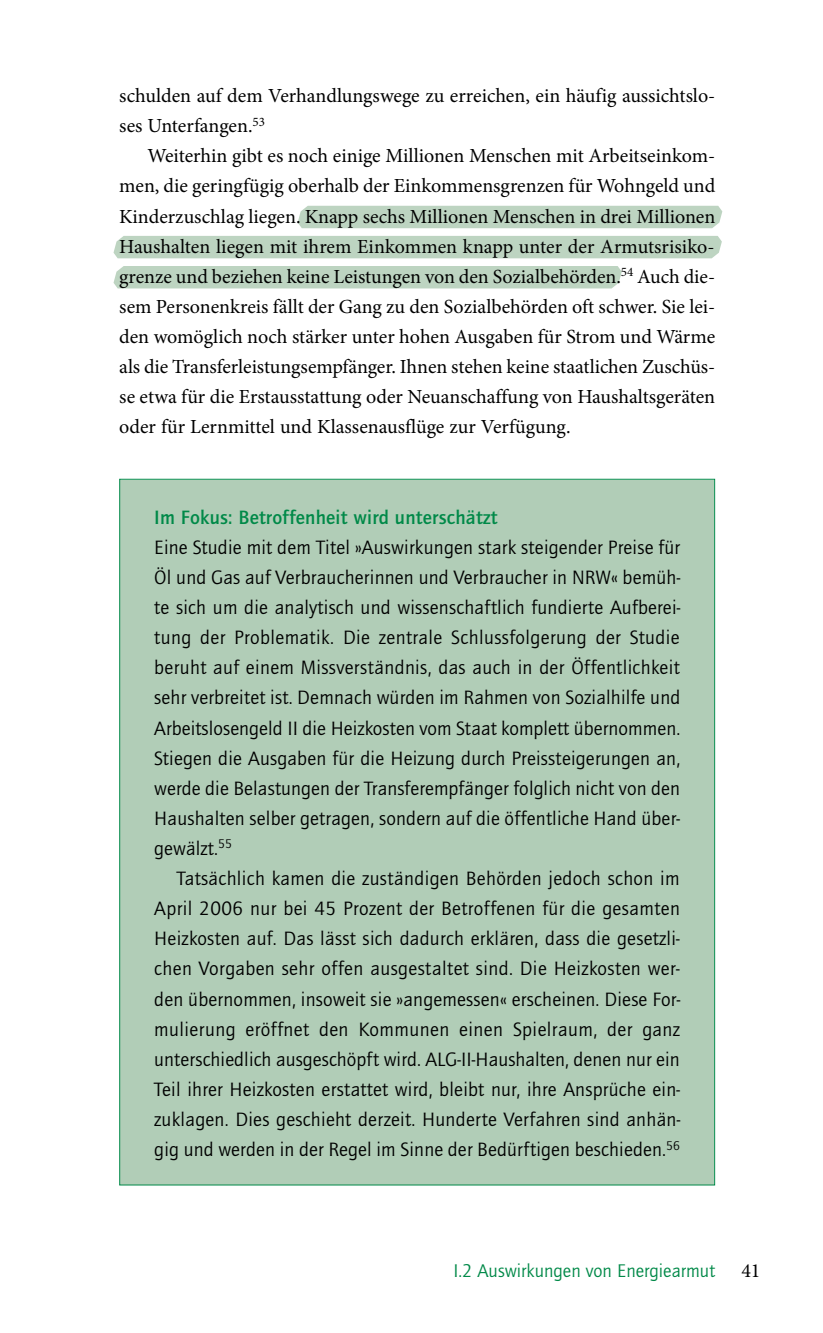
<style>
.page{position:relative;width:823px;height:1333px;background:#fff}
.page>*{position:absolute;margin:0;border:0;box-sizing:border-box;transform-origin:0 0}
.t1{font:20px/30px "Quay Itc T";letter-spacing:.01em;color:#000;text-align:justify}
.t2{font:20px/30.2px "Minion Pro";color:#000}
.t3{font:700 20px "Quay Itc T";letter-spacing:.01em;color:#008948}
.t4{font:19px "Quay Itc T";color:#008948}
</style>
<div class="page">
<div style="left:297px;top:206px;width:425px;height:22px;background:#bdd4c1"></div>
<div style="left:113px;top:236px;width:608px;height:22px;background:#bdd4c1"></div>
<div style="left:113px;top:266px;width:508px;height:22px;background:#bdd4c1"></div>
<div style="left:120px;top:480px;width:593px;height:704px;background:#b1cdb7"></div>
<p class="t2" style="left:119px;top:82px;width:597px">schulden auf dem Verhandlungswege zu erreichen, ein häufig aussichtslo&shy;ses Unterfangen.<sup>53</sup></p>
<p class="t2" style="left:119px;top:143px;width:597px;text-align:justify;text-indent:28px">Weiterhin gibt es noch einige Millionen Menschen mit Arbeitseinkom&shy;men, die geringfügig oberhalb der Einkommensgrenzen für Wohngeld und Kinderzuschlag liegen. Knapp sechs Millionen Menschen in drei Millionen Haushalten liegen mit ihrem Einkommen knapp unter der Armutsrisiko&shy;grenze und beziehen keine Leistungen von den Sozialbehörden.<sup>54</sup> Auch die&shy;sem Personenkreis fällt der Gang zu den Sozialbehörden oft schwer. Sie lei&shy;den womöglich noch stärker unter hohen Ausgaben für Strom und Wärme als die Transferleistungsempfänger. Ihnen stehen keine staatlichen Zuschüs&shy;se etwa für die Erstausstattung oder Neuanschaffung von Haushaltsgeräten oder für Lernmittel und Klassenausflüge zur Verfügung.</p>
<p class="t3" style="left:154px;top:505px;width:345px">Im Fokus: Betroffenheit wird unterschätzt</p>
<p class="t1" style="left:154px;top:532px;width:527px">Eine Studie mit dem Titel »Auswirkungen stark steigender Preise für Öl und Gas auf Verbraucherinnen und Verbraucher in NRW« bemüh&shy;te sich um die analytisch und wissenschaftlich fundierte Aufberei&shy;tung der Problematik. Die zentrale Schlussfolgerung der Studie beruht auf einem Missverständnis, das auch in der Öffentlichkeit sehr verbreitet ist. Demnach würden im Rahmen von Sozialhilfe und Arbeitslosengeld II die Heizkosten vom Staat komplett übernommen.<br>Stiegen die Ausgaben für die Heizung durch Preissteigerungen an, werde die Belastungen der Transferempfänger folglich nicht von den Haushalten selber getragen, sondern auf die öffentliche Hand über&shy;gewälzt.<sup>55</sup></p>
<p class="t1" style="left:154px;top:863px;width:527px;text-indent:23px">Tatsächlich kamen die zuständigen Behörden jedoch schon im April 2006 nur bei 45 Prozent der Betroffenen für die gesamten Heizkosten auf. Das lässt sich dadurch erklären, dass die gesetzli&shy;chen Vorgaben sehr offen ausgestaltet sind. Die Heizkosten wer&shy;den übernommen, insoweit sie »angemessen« erscheinen. Diese For&shy;mulierung eröffnet den Kommunen einen Spielraum, der ganz unterschiedlich ausgeschöpft wird. ALG-II-Haushalten, denen nur ein Teil ihrer Heizkosten erstattet wird, bleibt nur, ihre Ansprüche ein&shy;zuklagen. Dies geschieht derzeit. Hunderte Verfahren sind anhän&shy;gig und werden in der Regel im Sinne der Bedürftigen beschieden.<sup>56</sup></p>
<p class="t4" style="left:453px;top:1258px;width:263px">I.2 Auswirkungen von Energiearmut</p>
<p class="t2" style="left:740px;top:1256px;width:21px">41</p>
</div>
